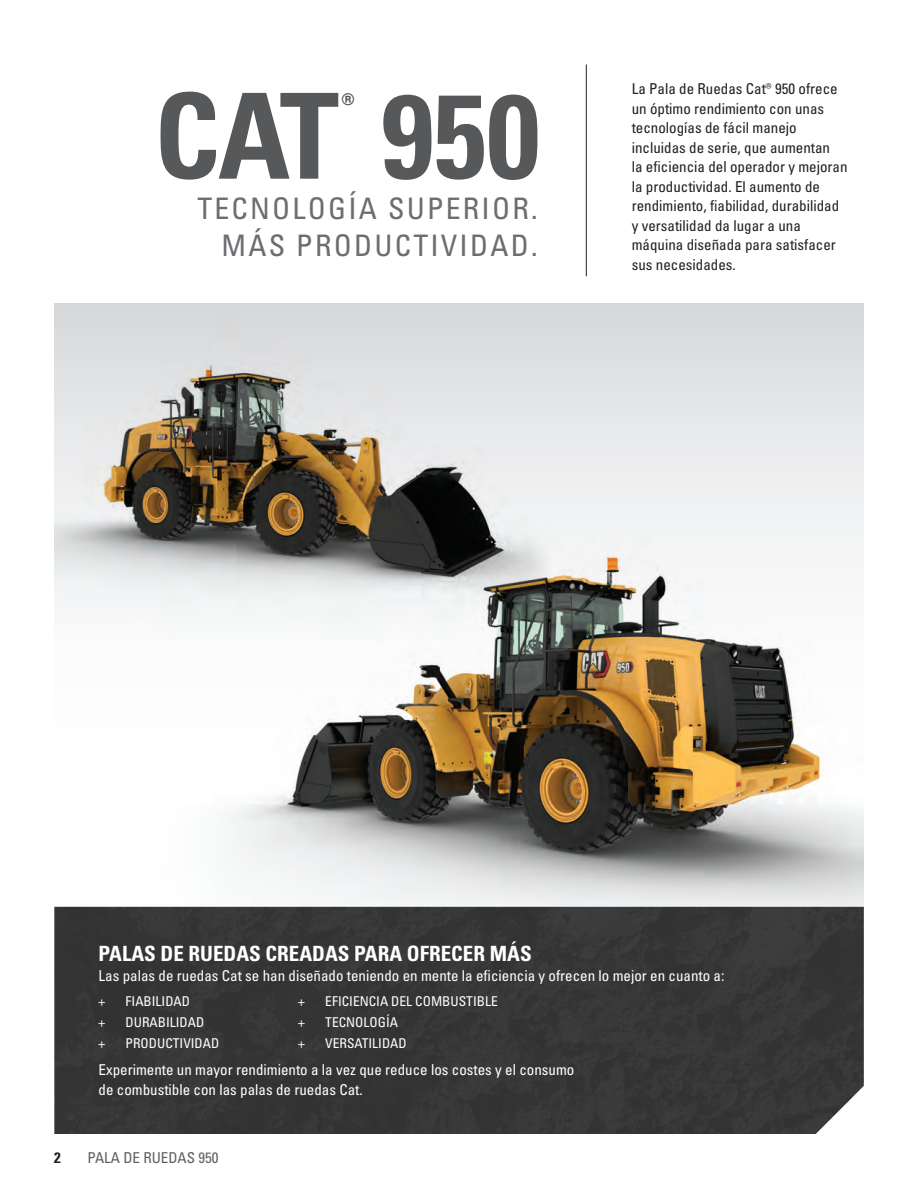
<style>
.page{position:relative;width:918px;height:1188px;background:#fff}
.page>*{position:absolute;margin:0;border:0;box-sizing:border-box;transform-origin:0 0}
.t1{font:118.8px "Univers LTCYR 67 Bold Cond";letter-spacing:-.01em;color:#57585a}
.t2{font:33.15px "Univers LTCYR 67 Bold Cond";color:#57585a}
.t3{font:condensed 29.7px/37.5px "Univers LTCYR 57";letter-spacing:.075em;color:#6c6d70;text-align:right}
.t4{font:21px "Univers LTCYR 67 Bold Cond";color:#fff}
.t5{font:condensed 15px/19.5px "Univers LTCYR 57";color:#231f20}
.t6{font:condensed 15px/19.5px "Univers LTCYR 57";color:#fff}
.t7{font:condensed 15px "Univers LTCYR 57";color:#5d6163}
.t8{font:15px "Univers LTCYR 67 Bold Cond";color:#231f20}
.t9{font:condensed 13.5px "Univers LTCYR 57";color:#fff}
</style>
<div class="page">
<svg style="left:550px;top:303px;width:314px;height:133px;background:#dfe0e2"></svg>
<div style="left:54px;top:907px;width:810px;height:227px;background:#363637"></div>
<hr style="left:586px;top:64px;width:1px;height:212px;background:#231f20">
<img style="left:153px;top:436px;width:711px;height:471px">
<img style="left:54px;top:303px;width:496px;height:357px">
<h1 class="t1" style="left:154px;top:64px;width:387px">CAT 950</h1>
<h2 class="t2" style="left:341px;top:85px;width:15px">®</h2>
<h3 class="t3" style="left:197px;top:189px;width:342px">TECNOLOGÍA SUPERIOR.<br>MÁS PRODUCTIVIDAD.</h3>
<p class="t5" style="left:632px;top:79px;width:217px">La Pala de Ruedas Cat® 950 ofrece un óptimo rendimiento con unas tecnologías de fácil manejo incluidas de serie, que aumentan<br>la eficiencia del operador y mejoran la productividad. El aumento de rendimiento, fiabilidad, durabilidad y versatilidad da lugar a una máquina diseñada para satisfacer sus necesidades.</p>
<h3 class="t4" style="left:99px;top:941px;width:435px">PALAS DE RUEDAS CREADAS PARA OFRECER MÁS</h3>
<p class="t6" style="left:99px;top:965px;width:627px">Las palas de ruedas Cat se han diseñado teniendo en mente la eficiencia y ofrecen lo mejor en cuanto a:</p>
<p class="t9" style="left:298px;top:992px;width:8px">+</p>
<p class="t9" style="left:325px;top:992px;width:174px">EFICIENCIA DEL COMBUSTIBLE</p>
<p class="t9" style="left:298px;top:1013px;width:8px">+</p>
<p class="t9" style="left:325px;top:1013px;width:74px">TECNOLOGÍA</p>
<p class="t9" style="left:298px;top:1034px;width:8px">+</p>
<p class="t9" style="left:325px;top:1034px;width:83px">VERSATILIDAD</p>
<p class="t6" style="left:99px;top:1060px;width:477px">Experimente un mayor rendimiento a la vez que reduce los costes y el consumo de combustible con las palas de ruedas Cat.</p>
<p class="t9" style="left:99px;top:992px;width:8px">+</p>
<p class="t9" style="left:126px;top:992px;width:66px">FIABILIDAD</p>
<p class="t9" style="left:99px;top:1013px;width:8px">+</p>
<p class="t9" style="left:126px;top:1013px;width:80px">DURABILIDAD</p>
<p class="t9" style="left:99px;top:1034px;width:8px">+</p>
<p class="t9" style="left:126px;top:1034px;width:95px">PRODUCTIVIDAD</p>
<p class="t8" style="left:54px;top:1148px;width:8px">2</p>
<p class="t7" style="left:87px;top:1148px;width:132px">PALA DE RUEDAS 950</p>
</div>
